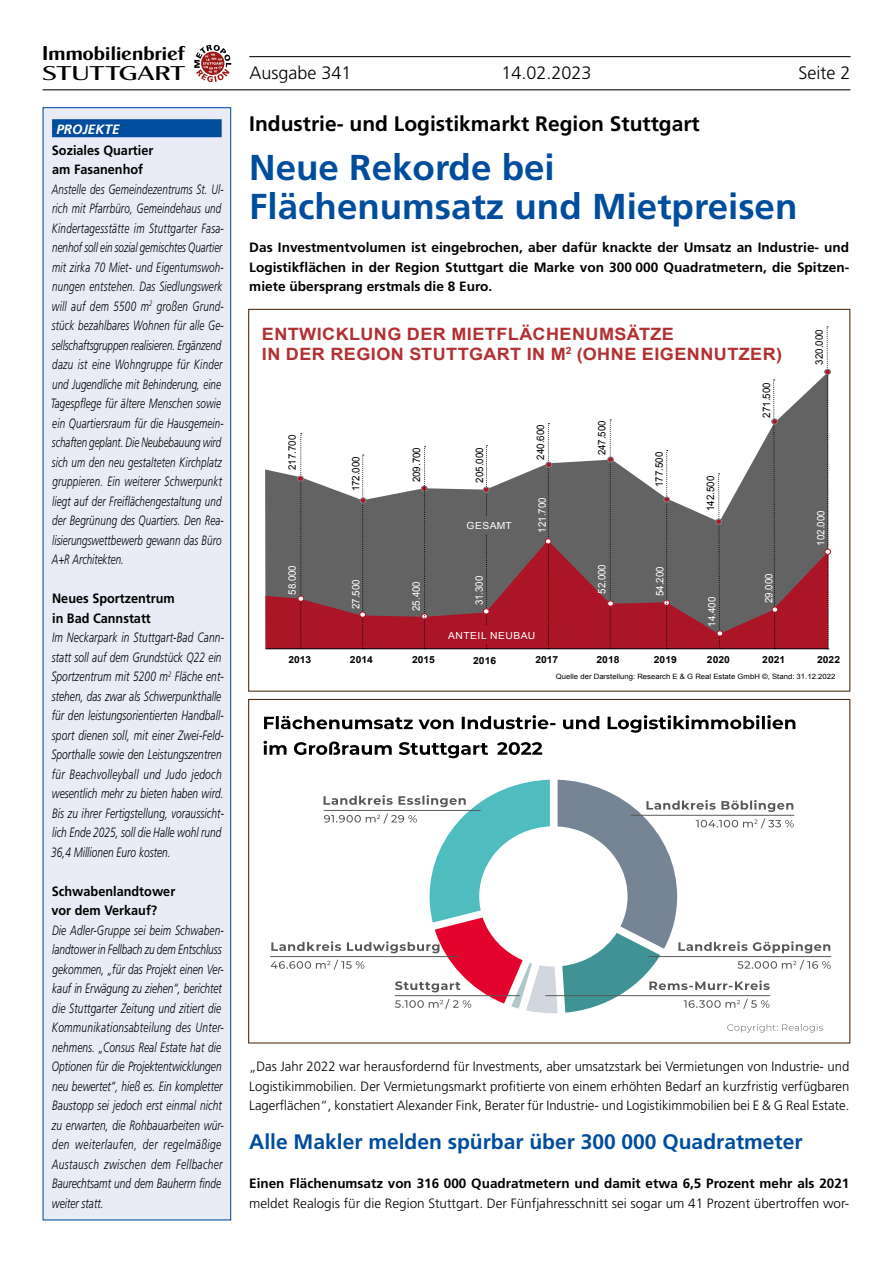
<style>
.page{position:relative;width:893px;height:1263px;background:#fff}
.page>*{position:absolute;margin:0;border:0;box-sizing:border-box;transform-origin:0 0}
.t1{font:700 36px/39px "Frutiger";color:#004d9d}
.t2{font:700 21px "Frutiger";color:#004d9d}
.t3{font:700 21px "Frutiger";color:#000}
.t4{font:19.95px "Cg Globe Gothic Bd";letter-spacing:-.02em;color:#000;scale:1.07 1}
.t5{font:19.95px "Cg Globe Gothic Dm";letter-spacing:-.02em;color:#000;scale:1.44 1}
.t6{font:300 18px "Frutiger";color:#000}
.t7{font:700 16.95px/20.4px "Arial";letter-spacing:.025em;color:#b33032;scale:1.06 1}
.t8{font:italic 300 13.5px/19.5px "Frutiger";letter-spacing:.01em;color:#000;scale:.75 1}
.t9{font:italic 300 13.5px/19.5px "Frutiger";letter-spacing:.01em;color:#000;scale:.73 1}
.t10{font:300 13.5px/19.5px "Frutiger";color:#000;text-align:justify}
.t11{font:700 13.5px/19.5px "Frutiger";color:#000;text-align:justify}
.t12{font:700 13.5px/19.5px "Frutiger";color:#000;scale:.94 1}
.t13{font:italic 700 13.5px "Frutiger";color:#fff}
.t14{font:10.35px "Arial";color:#000;scale:.94 1}
.t15{font:10.35px "Arial";color:#fff;scale:.94 1}
.t16{font:700 9.75px "Arial";color:#000;scale:1.06 1}
.t17{font:9.75px "Arial";letter-spacing:.045em;color:#fff;scale:1.06 1}
.t18{font:7.35px "Arial";color:#000;scale:1.06 1}
</style>
<div class="page">
<hr style="left:43px;top:89px;width:807px;height:1px;background:#000">
<hr style="left:249px;top:56px;width:602px;height:1px;background:#000">
<div style="left:42px;top:107px;width:190px;height:1114px;background:#e9ebf7"></div>
<svg style="left:194px;top:45px;width:37px;height:37px"></svg>
<svg style="left:265px;top:375px;width:560px;height:165px"></svg>
<svg style="left:265px;top:540px;width:560px;height:108px;background:#824248"></svg>
<div style="left:421px;top:613px;width:7px;height:6px;border:1px solid #ac1525;border-radius:50%"></div>
<svg style="left:716px;top:473px;width:7px;height:175px"></svg>
<div style="left:715px;top:519px;width:7px;height:6px;border:1px solid #878787;border-radius:50%"></div>
<svg style="left:298px;top:433px;width:6px;height:215px"></svg>
<div style="left:297px;top:476px;width:7px;height:6px;border:1px solid #878787;border-radius:50%"></div>
<svg style="left:359px;top:455px;width:7px;height:193px"></svg>
<svg style="left:483px;top:445px;width:6px;height:203px"></svg>
<svg style="left:545px;top:423px;width:7px;height:225px;background:#9a565d"></svg>
<svg style="left:607px;top:420px;width:7px;height:228px;background:#86686b"></svg>
<svg style="left:421px;top:446px;width:6px;height:202px"></svg>
<div style="left:438px;top:626px;width:108px;height:17px;background:#ac1525"></div>
<div style="left:470px;top:517px;width:53px;height:17px;background:#646363"></div>
<svg style="left:663px;top:450px;width:7px;height:198px"></svg>
<hr style="left:265px;top:648px;width:563px;height:1px;background:#000">
<svg style="left:771px;top:380px;width:7px;height:269px;background:#80696b"></svg>
<div style="left:824px;top:369px;width:7px;height:6px;border:1px solid #878787;border-radius:50%"></div>
<svg style="left:825px;top:327px;width:6px;height:323px"></svg>
<div style="left:824px;top:549px;width:7px;height:6px;border:1px solid #ac1525;border-radius:50%"></div>
<svg style="left:727px;top:1024px;width:96px;height:8px"></svg>
<hr style="left:270px;top:956px;width:189px;height:1px;background:#575756">
<svg style="left:263px;top:741px;width:279px;height:17px"></svg>
<svg style="left:264px;top:715px;width:531px;height:18px"></svg>
<svg style="left:271px;top:780px;width:560px;height:233px"></svg>
<h3 class="t4" style="left:42px;top:41px;width:135px">Immobilienbrief</h3>
<h3 class="t5" style="left:42px;top:61px;width:101px">STUTTGART</h3>
<p class="t13" style="left:56px;top:121px;width:65px">PROJEKTE</p>
<p class="t12" style="left:52px;top:140px;width:110px">Soziales Quartier am Fasanenhof</p>
<p class="t9" style="left:51px;top:179px;width:239px">Anstelle des Gemeindezentrums St. Ul&shy;rich mit Pfarrbüro, Gemeindehaus und Kindertagesstätte im Stuttgarter Fasa&shy;nenhof soll ein sozial gemischtes Quartier mit zirka 70 Miet- und Eigentumswoh&shy;nungen entstehen. Das Siedlungswerk will auf dem 5500 m<sup>2</sup> großen Grund&shy;stück bezahlbares Wohnen für alle Ge&shy;sellschaftsgruppen realisieren. Ergänzend dazu ist eine Wohngruppe für Kinder und Jugendliche mit Behinderung, eine Tagespflege für ältere Menschen sowie ein Quartiersraum für die Hausgemein&shy;schaften geplant. Die Neubebauung wird sich um den neu gestalteten Kirchplatz gruppieren. Ein weiterer Schwerpunkt liegt auf der Freiflächengestaltung und der Begrünung des Quartiers. Den Rea&shy;lisierungswettbewerb gewann das Büro A+R Architekten.</p>
<p class="t12" style="left:52px;top:588px;width:132px">Neues Sportzentrum in Bad Cannstatt</p>
<p class="t8" style="left:51px;top:628px;width:232px">Im Neckarpark in Stuttgart-Bad Cann&shy;statt soll auf dem Grundstück Q22 ein Sportzentrum mit 5200 m<sup>2</sup> Fläche ent&shy;stehen, das zwar als Schwerpunkthalle für den leistungsorientierten Handball&shy;sport dienen soll, mit einer Zwei-Feld-Sporthalle sowie den Leistungszentren für Beachvolleyball und Judo jedoch wesentlich mehr zu bieten haben wird.<br>Bis zu ihrer Fertigstellung, voraussicht&shy;lich Ende 2025, soll die Halle wohl rund 36,4 Millionen Euro kosten.</p>
<p class="t12" style="left:51px;top:881px;width:133px">Schwabenlandtower vor dem Verkauf?</p>
<p class="t8" style="left:52px;top:920px;width:231px">Die Adler-Gruppe sei beim Schwaben&shy;landtower in Fellbach zu dem Entschluss gekommen, „für das Projekt einen Ver&shy;kauf in Erwägung zu ziehen“, berichtet die Stuttgarter Zeitung und zitiert die Kommunikationsabteilung des Unter&shy;nehmens. „Consus Real Estate hat die Optionen für die Projektentwicklungen neu bewertet“, hieß es. Ein kompletter Baustopp sei jedoch erst einmal nicht zu erwarten, die Rohbauarbeiten wür&shy;den weiterlaufen, der regelmäßige Austausch zwischen dem Fellbacher Baurechtsamt und dem Bauherrn finde weiter statt.</p>
<h3 class="t6" style="left:249px;top:63px;width:104px">Ausgabe 341</h3>
<h3 class="t6" style="left:501px;top:63px;width:92px">14.02.2023</h3>
<h3 class="t6" style="left:799px;top:63px;width:54px">Seite 2</h3>
<h2 class="t3" style="left:249px;top:111px;width:452px">Industrie- und Logistikmarkt Region Stuttgart</h2>
<h1 class="t1" style="left:249px;top:148px;width:550px">Neue Rekorde bei<br>Flächenumsatz und Mietpreisen</h1>
<p class="t11" style="left:249px;top:237px;width:602px">Das Investmentvolumen ist eingebrochen, aber dafür knackte der Umsatz an Industrie- und Logistikflächen in der Region Stuttgart die Marke von 300 000 Quadratmetern, die Spitzen&shy;miete übersprang erstmals die 8 Euro.</p>
<p class="t7" style="left:262px;top:324px;width:492px">ENTWICKLUNG DER MIETFLÄCHENUMSÄTZE<br>IN DER REGION STUTTGART IN M<sup>2</sup> (OHNE EIGENNUTZER)</p>
<p class="t14" style="left:285px;top:470px;width:39px;rotate:-90deg">217.700</p>
<p class="t15" style="left:285px;top:595px;width:33px;rotate:-90deg">58.000</p>
<p class="t14" style="left:349px;top:491px;width:39px;rotate:-90deg">172.000</p>
<p class="t14" style="left:410px;top:482px;width:39px;rotate:-90deg">209.700</p>
<p class="t14" style="left:473px;top:483px;width:39px;rotate:-90deg">205.000</p>
<p class="t17" style="left:466px;top:519px;width:44px">GESAMT</p>
<p class="t15" style="left:349px;top:609px;width:33px;rotate:-90deg">27.500</p>
<p class="t15" style="left:409px;top:611px;width:33px;rotate:-90deg">25.400</p>
<p class="t15" style="left:472px;top:605px;width:33px;rotate:-90deg">31.300</p>
<p class="t14" style="left:534px;top:460px;width:39px;rotate:-90deg">240.600</p>
<p class="t14" style="left:595px;top:455px;width:39px;rotate:-90deg">247.500</p>
<p class="t15" style="left:536px;top:533px;width:39px;rotate:-90deg">121.700</p>
<p class="t14" style="left:652px;top:487px;width:39px;rotate:-90deg">177.500</p>
<p class="t15" style="left:595px;top:594px;width:33px;rotate:-90deg">52.000</p>
<p class="t15" style="left:653px;top:596px;width:33px;rotate:-90deg">54.200</p>
<p class="t17" style="left:448px;top:629px;width:84px">ANTEIL NEUBAU</p>
<p class="t14" style="left:704px;top:511px;width:39px;rotate:-90deg">142.500</p>
<p class="t15" style="left:705px;top:627px;width:33px;rotate:-90deg">14.400</p>
<p class="t14" style="left:760px;top:417px;width:39px;rotate:-90deg">271.500</p>
<p class="t15" style="left:762px;top:603px;width:33px;rotate:-90deg">29.000</p>
<p class="t14" style="left:812px;top:364px;width:39px;rotate:-90deg">320.000</p>
<p class="t15" style="left:814px;top:546px;width:39px;rotate:-90deg">102.000</p>
<p class="t16" style="left:817px;top:653px;width:23px">2022</p>
<p class="t16" style="left:762px;top:653px;width:23px">2021</p>
<p class="t18" style="left:556px;top:671px;width:265px">Quelle der Darstellung: Research E &amp; G Real Estate GmbH ©, Stand: 31.12.2022</p>
<p class="t16" style="left:288px;top:653px;width:23px">2013</p>
<p class="t16" style="left:350px;top:653px;width:23px">2014</p>
<p class="t16" style="left:412px;top:653px;width:23px">2015</p>
<p class="t16" style="left:473px;top:654px;width:23px">2016</p>
<p class="t16" style="left:535px;top:653px;width:23px">2017</p>
<p class="t16" style="left:597px;top:653px;width:23px">2018</p>
<p class="t16" style="left:654px;top:653px;width:23px">2019</p>
<p class="t16" style="left:707px;top:653px;width:23px">2020</p>
<p class="t10" style="left:249px;top:1057px;width:602px">„Das Jahr 2022 war herausfordernd für Investments, aber umsatzstark bei Vermietungen von Industrie- und Logistikimmobilien. Der Vermietungsmarkt profitierte von einem erhöhten Bedarf an kurzfristig verfügbaren Lagerflächen“, konstatiert Alexander Fink, Berater für Industrie- und Logistikimmobilien bei E &amp; G Real Estate.</p>
<h2 class="t2" style="left:249px;top:1129px;width:555px">Alle Makler melden spürbar über 300 000 Quadratmeter</h2>
<p class="t11" style="left:249px;top:1173px;width:602px">Einen Flächenumsatz von 316 000 Quadratmetern und damit etwa 6,5 Prozent mehr als 2021</p>
<p class="t10" style="left:249px;top:1193px;width:601px">meldet Realogis für die Region Stuttgart. Der Fünfjahresschnitt sei sogar um 41 Prozent übertroffen wor-</p>
</div>
